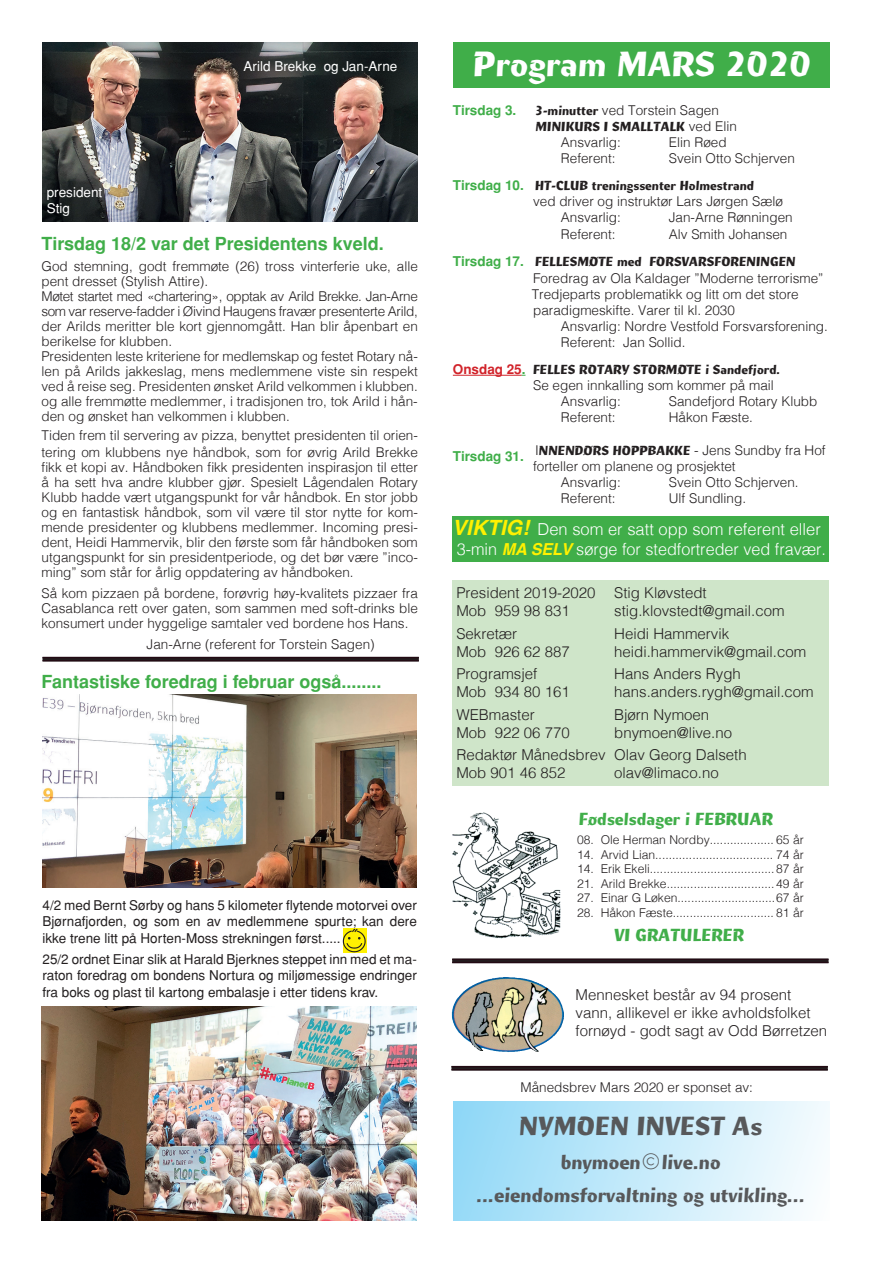
<style>
.page{position:relative;width:893px;height:1263px;background:#fff}
.page>*{position:absolute;margin:0;border:0;box-sizing:border-box;transform-origin:0 0}
.t1{font:700 36px "Cg Ritmo";color:#fff}
.t2{font:700 27px "Cg Ritmo";color:#57585a}
.t3{font:700 21px/32.7px "Cg Ritmo";color:#57585a;text-align:center}
.t4{font:700 18px "Helvetica";color:#40ae49}
.t5{font:700 18px "Cg Ritmo";color:#40ae49}
.t6{font:300 16.5px/19.8px "Helvetica";color:#fff}
.t7{font:300 15px/18px "Helvetica";color:#231f20}
.t8{font:300 13.5px/15px "Helvetica";color:#231f20}
.t9{font:13.5px/16.5px "Helvetica";color:#231f20;text-align:justify}
.t10{font:700 13.5px "Cg Ritmo";color:#231f20}
.t11{font:13.5px/16.2px "Helvetica";color:#fff}
.t12{font:700 13.5px "Helvetica";color:#40ae49}
.t13{font:300 12.15px "Helvetica";color:#231f20}
.s1{font-family:"Cg Ritmo";font-weight:700}
.s2{font-family:"Helvetica";font-weight:300}
.s3{font-family:"Helvetica";color:#40ae49}
.s4{font-family:"Helvetica";color:#d1232a}
.s5{font-weight:700;color:#40ae49}
.s6{font-weight:700;font-style:italic;font-size:21px;color:#fff101}
.s7{font-weight:700;font-style:italic;color:#fff101}
</style>
<div class="page">
<div style="left:452px;top:580px;width:376px;height:206px;background:#cfe5c9"></div>
<div style="left:452px;top:516px;width:376px;height:45px;background:#40ae49"></div>
<div style="left:453px;top:43px;width:376px;height:45px;background:#40ae49"></div>
<img style="left:452px;top:813px;width:108px;height:125px">
<hr style="left:453px;top:375px;width:69px;height:1px;background:#d1232a">
<hr style="left:452px;top:959px;width:376px;height:4px;background:#231f20">
<hr style="left:452px;top:959px;width:376px;height:1px;background:#230b14">
<hr style="left:452px;top:962px;width:376px;height:1px;background:#230b14">
<img style="left:452px;top:977px;width:87px;height:75px">
<hr style="left:451px;top:1066px;width:377px;height:4px;background:#231f20">
<hr style="left:451px;top:1066px;width:377px;height:1px;background:#230b14">
<hr style="left:451px;top:1069px;width:377px;height:1px;background:#230b14">
<div style="left:454px;top:1101px;width:376px;height:119px;background:linear-gradient(to right,#92d8f7,#f8fcfe)"></div>
<img style="left:43px;top:43px;width:375px;height:178px">
<img style="left:43px;top:695px;width:374px;height:192px">
<img style="left:42px;top:1007px;width:375px;height:213px">
<hr style="left:43px;top:657px;width:376px;height:4px;background:#231f20">
<hr style="left:43px;top:657px;width:376px;height:1px;background:#230b14">
<hr style="left:43px;top:660px;width:376px;height:1px;background:#230b14">
<img style="left:343px;top:928px;width:23px;height:24px">
<p class="t11" style="left:47px;top:184px;width:57px">president<br>Stig</p>
<p class="t11" style="left:244px;top:58px;width:155px">Arild Brekke og Jan-Arne</p>
<h3 class="t4" style="left:42px;top:233px;width:344px">Tirsdag 18/2 var det Presidentens kveld.</h3>
<p class="t8" style="left:42px;top:257px;width:378px">God stemning, godt fremmøte (26) tross vinterferie uke, alle pent dresset (Stylish Attire).<br>Møtet startet med «chartering», opptak av Arild Brekke. Jan-Arne som var reserve-fadder i Øivind Haugens fravær presenterte Arild, der Arilds meritter ble kort gjennomgått. Han blir åpenbart en berikelse for klubben.<br>Presidenten leste kriteriene for medlemskap og festet Rotary nå&shy;len på Arilds jakkeslag, mens medlemmene viste sin respekt ved å reise seg. Presidenten ønsket Arild velkommen i klubben. og alle fremmøtte medlemmer, i tradisjonen tro, tok Arild i hån&shy;den og ønsket han velkommen i klubben.</p>
<p class="t8" style="left:42px;top:426px;width:378px;line-height:16.5px">Tiden frem til servering av pizza, benyttet presidenten til orien&shy;tering om klubbens nye håndbok, som for øvrig Arild Brekke</p>
<p class="t8" style="left:42px;top:458px;width:378px;text-align:justify">fikk et kopi av. Håndboken fikk presidenten inspirasjon til etter å ha sett hva andre klubber gjør. Spesielt Lågendalen Rotary Klubb hadde vært utgangspunkt for vår håndbok. En stor jobb og en fantastisk håndbok, som vil være til stor nytte for kom&shy;mende presidenter og klubbens medlemmer. Incoming presi&shy;dent, Heidi Hammervik, blir den første som får håndboken som utgangspunkt for sin presidentperiode, og det bør være ”inco&shy;ming” som står for årlig oppdatering av håndboken.</p>
<p class="t8" style="left:42px;top:584px;width:378px;text-align:justify">Så kom pizzaen på bordene, forøvrig høy-kvalitets pizzaer fra Casablanca rett over gaten, som sammen med soft-drinks ble konsumert under hyggelige samtaler ved bordene hos Hans.</p>
<p class="t8" style="left:147px;top:635px;width:230px">Jan-Arne (referent for Torstein Sagen)</p>
<h3 class="t4" style="left:42px;top:671px;width:342px">Fantastiske foredrag i februar også........</h3>
<p class="t9" style="left:43px;top:896px;width:376px">4/2 med Bernt Sørby og hans 5 kilometer flytende motorvei over Bjørnafjorden, og som en av medlemmene spurte; kan dere ikke trene litt på Horten-Moss strekningen først.....</p>
<p class="t9" style="left:43px;top:950px;width:376px">25/2 ordnet Einar slik at Harald Bjerknes steppet inn med et ma&shy;raton foredrag om bondens Nortura og miljømessige endringer fra boks og plast til kartong embalasje i etter tidens krav.</p>
<h1 class="t1" style="left:473px;top:43px;width:339px">Program MARS 2020</h1>
<p class="t12" style="left:453px;top:102px;width:65px">Tirsdag 3.</p>
<p class="t8" style="left:535px;top:102px;width:185px"><span class="s1">3-minutter</span> ved Torstein Sagen</p>
<p class="t10" style="left:535px;top:118px;width:203px">MINIKURS I SMALLTALK <span class="s2">ved Elin</span></p>
<p class="t8" style="left:561px;top:134px;width:62px">Ansvarlig:</p>
<p class="t8" style="left:669px;top:134px;width:59px">Elin Røed</p>
<p class="t8" style="left:561px;top:150px;width:56px">Referent:</p>
<p class="t8" style="left:669px;top:150px;width:128px">Svein Otto Schjerven</p>
<p class="t10" style="left:453px;top:177px;width:303px"><span class="s3">Tirsdag 10.</span> HT-CLUB treningssenter Holmestrand</p>
<p class="t8" style="left:561px;top:192px;width:224px;line-height:16.2px;text-indent:-28px">ved driver og instruktør Lars Jørgen Sælø<br>Ansvarlig:</p>
<p class="t8" style="left:669px;top:209px;width:125px">Jan-Arne Rønningen</p>
<p class="t8" style="left:561px;top:225px;width:56px">Referent:</p>
<p class="t8" style="left:669px;top:225px;width:120px">Alv Smith Johansen</p>
<p class="t10" style="left:453px;top:254px;width:344px"><span class="s3">Tirsdag 17.</span> FELLESMØTE med FORSVARSFORENINGEN</p>
<p class="t8" style="left:532px;top:269px;width:293px;line-height:16.2px">Foredrag av Ola Kaldager ”Moderne terrorisme”<br>Tredjeparts problematikk og litt om det store paradigmeskifte. Varer til kl. 2030</p>
<p class="t8" style="left:561px;top:317px;width:269px;line-height:16.2px">Ansvarlig: Nordre Vestfold Forsvarsforening.<br>Referent: Jan Sollid.</p>
<p class="t10" style="left:453px;top:361px;width:329px"><span class="s4">Onsdag 25</span><span class="s3">.</span> FELLES ROTARY STORMØTE i Sandefjord.</p>
<p class="t8" style="left:561px;top:376px;width:215px;line-height:16.2px;text-indent:-28px">Se egen innkalling som kommer på mail<br>Ansvarlig:</p>
<p class="t8" style="left:669px;top:393px;width:150px">Sandefjord Rotary Klubb</p>
<p class="t8" style="left:561px;top:409px;width:56px">Referent:</p>
<p class="t8" style="left:669px;top:409px;width:86px">Håkon Fæste.</p>
<p class="t8" style="left:453px;top:442px;width:374px"><span class="s5">Tirsdag 31.</span> I<span class="s1">NNENDØRS HOPPBAKKE</span> - Jens Sundby fra Hof</p>
<p class="t8" style="left:533px;top:458px;width:204px">forteller om planene og prosjektet</p>
<p class="t8" style="left:561px;top:474px;width:62px">Ansvarlig:</p>
<p class="t8" style="left:669px;top:474px;width:131px">Svein Otto Schjerven.</p>
<p class="t8" style="left:561px;top:490px;width:56px">Referent:</p>
<p class="t8" style="left:669px;top:490px;width:79px">Ulf Sundling.</p>
<p class="t6" style="left:452px;top:518px;width:375px"><span class="s6">VIKTIG!</span> Den som er satt opp som referent eller<br>3-min <span class="s7">MA SELV</span> sørge for stedfortreder ved fravær.</p>
<p class="t7" style="left:456px;top:583px;width:252px">President 2019-2020 Stig Kløvstedt<br>Mob 959 98 831</p>
<p class="t7" style="left:614px;top:601px;width:172px">stig.klovstedt@gmail.com</p>
<p class="t7" style="left:456px;top:623px;width:62px">Sekretær</p>
<p class="t7" style="left:614px;top:623px;width:116px">Heidi Hammervik</p>
<p class="t7" style="left:456px;top:641px;width:115px">Mob 926 62 887</p>
<p class="t7" style="left:614px;top:641px;width:194px">heidi.hammervik@gmail.com</p>
<p class="t7" style="left:456px;top:664px;width:82px">Programsjef</p>
<p class="t7" style="left:614px;top:664px;width:128px">Hans Anders Rygh</p>
<p class="t7" style="left:456px;top:682px;width:115px">Mob 934 80 161</p>
<p class="t7" style="left:614px;top:682px;width:201px">hans.anders.rygh@gmail.com</p>
<p class="t7" style="left:456px;top:704px;width:80px">WEBmaster</p>
<p class="t7" style="left:614px;top:704px;width:97px">Bjørn Nymoen</p>
<p class="t7" style="left:456px;top:722px;width:115px">Mob 922 06 770</p>
<p class="t7" style="left:456px;top:720px;width:292px;line-height:22.5px;text-indent:158px">bnymoen@live.no<br>Redaktør Månedsbrev Olav Georg Dalseth</p>
<p class="t7" style="left:456px;top:763px;width:111px">Mob 901 46 852</p>
<p class="t7" style="left:614px;top:763px;width:106px">olav@limaco.no</p>
<h3 class="t5" style="left:579px;top:808px;width:196px">Fødselsdager i FEBRUAR</h3>
<p class="t13" style="left:577px;top:829px;width:228px">08. Ole Herman Nordby................... 65 år</p>
<p class="t13" style="left:577px;top:844px;width:228px">14. Arvid Lian................................... 74 år</p>
<p class="t13" style="left:577px;top:858px;width:228px">14. Erik Ekeli.....................................87 år</p>
<p class="t13" style="left:577px;top:873px;width:228px">21. Arild Brekke................................49 år</p>
<p class="t13" style="left:577px;top:887px;width:228px">27. Einar G Løken.............................67 år</p>
<p class="t13" style="left:577px;top:902px;width:228px">28. Håkon Fæste.............................. 81 år</p>
<h3 class="t5" style="left:614px;top:924px;width:132px">VI GRATULERER</h3>
<p class="t7" style="left:575px;top:985px;width:253px">Mennesket består av 94 prosent vann, allikevel er ikke avholdsfolket fornøyd - godt sagt av Odd Børretzen</p>
<p class="t8" style="left:520px;top:1079px;width:234px">Månedsbrev Mars 2020 er sponset av:</p>
<h2 class="t2" style="left:519px;top:1109px;width:245px">NYMOEN INVEST As</h2>
<h3 class="t3" style="left:476px;top:1146px;width:330px">bnymoen@live.no ...eiendomsforvaltning og utvikling...</h3>
</div>
